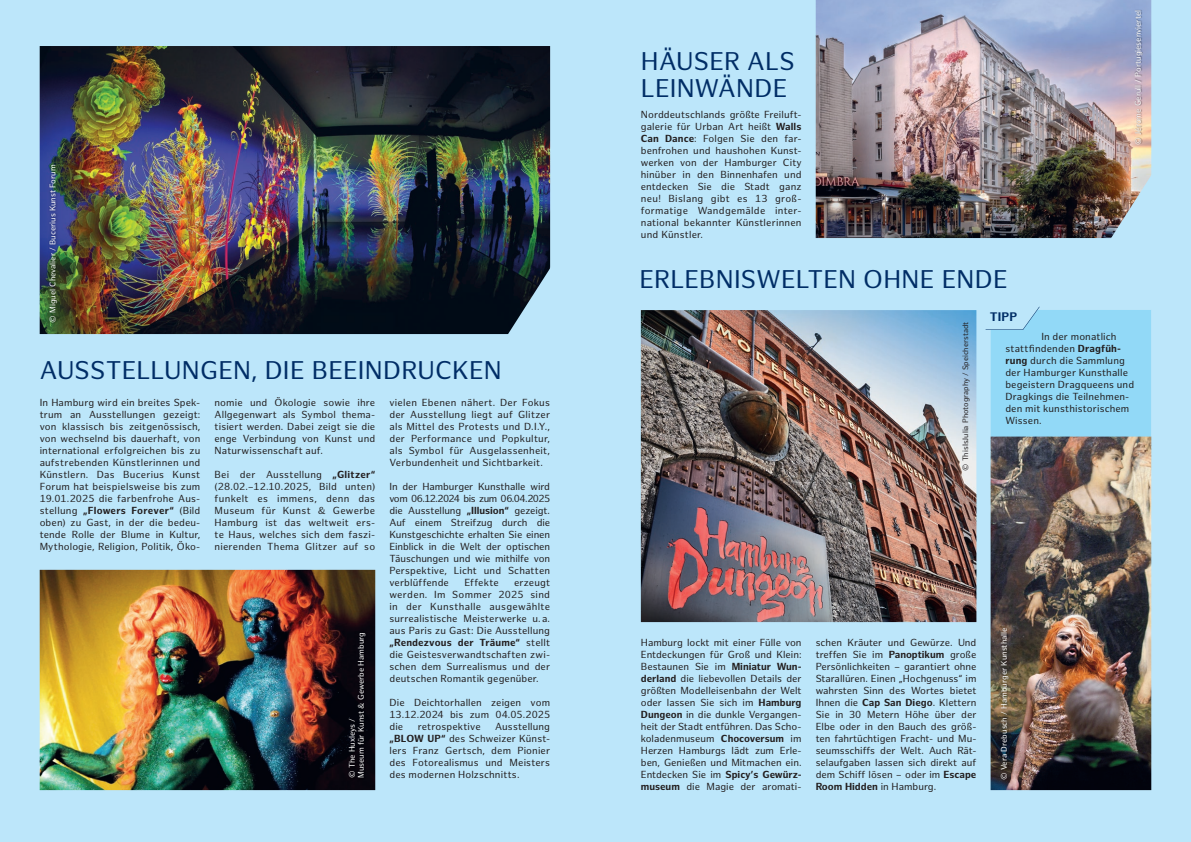
<style>
.page{position:relative;width:1191px;height:842px;background:#bce6fa}
.page>*{position:absolute;margin:0;border:0;box-sizing:border-box;transform-origin:0 0}
.t1{font:25px/27px "Hamburg Sans";letter-spacing:.01em;color:#002d66}
.t2{font:700 12.1px "Hamburg Sans";color:#002d66}
.t3{font:10px/12px "Hamburg Sans";letter-spacing:.01em;color:#231f20;text-align:justify}
.t4{font:8px/9px "Hamburg Sans";color:#fff}
.t5{font:7.7px "Hamburg Sans";color:#231f20}
.s1{font-weight:700}
</style>
<div class="page">
<img style="left:815px;top:0;width:336px;height:238px">
<img style="left:641px;top:310px;width:335px;height:312px">
<img style="left:1108px;top:171px;width:44px;height:67px">
<img style="left:962px;top:321px;width:9px;height:149px">
<img style="left:1134px;top:9px;width:9px;height:135px">
<img style="left:40px;top:570px;width:335px;height:220px">
<img style="left:40px;top:46px;width:510px;height:288px">
<svg style="left:493px;top:258px;width:58px;height:77px"></svg>
<img style="left:48px;top:163px;width:11px;height:162px">
<div style="left:347px;top:631px;width:21px;height:149px;background:#06040c"></div>
<svg style="left:985px;top:307px;width:166px;height:130px"></svg>
<img style="left:990px;top:437px;width:161px;height:353px">
<img style="left:999px;top:626px;width:11px;height:156px">
<p class="t4" style="left:48px;top:323px;width:160px;rotate:-90deg">© Miguel Chevalier / Bucerius Kunst Forum</p>
<h1 class="t1" style="left:40px;top:357px;width:463px">AUSSTELLUNGEN, DIE BEEINDRUCKEN</h1>
<p class="t3" style="left:389px;top:397px;width:162px">vielen Ebenen nähert. Der Fokus der Ausstellung liegt auf Glitzer als Mittel des Protests und D.I.Y., der Performance und Popkultur, als Symbol für Ausgelassenheit, Verbundenheit und Sichtbarkeit.</p>
<p class="t3" style="left:389px;top:481px;width:162px">In der Hamburger Kunsthalle wird vom 06.12.2024 bis zum 06.04.2025 die Ausstellung <span class="s1">„Illusion“</span> gezeigt.<br>Auf einem Streifzug durch die Kunstgeschichte erhalten Sie einen Einblick in die Welt der optischen Täuschungen und wie mithilfe von Perspektive, Licht und Schatten verblüffende</p>
<p class="t3" style="left:40px;top:397px;width:162px">In Hamburg wird ein breites Spek&shy;trum an Ausstellungen gezeigt: von klassisch bis zeitgenössisch, von wechselnd bis dauerhaft, von international erfolgreichen bis zu aufstrebenden Künstlerinnen und Künstlern. Das Bucerius Kunst Forum hat beispielsweise bis zum 19.01.2025 die farbenfrohe Aus&shy;stellung <span class="s1">„Flowers Forever“</span> (Bild oben) zu Gast, in der die bedeu&shy;tende Rolle der Blume in Kultur, Mythologie, Religion, Politik, Öko-</p>
<p class="t3" style="left:214px;top:397px;width:162px">nomie und Ökologie sowie ihre Allgegenwart als Symbol thema&shy;tisiert werden. Dabei zeigt sie die enge Verbindung von Kunst und Naturwissenschaft auf.</p>
<p class="t3" style="left:214px;top:469px;width:162px">Bei der Ausstellung <span class="s1">„Glitzer“ </span>(28.02.–12.10.2025, Bild unten) funkelt es immens, denn das Museum für Kunst &amp; Gewerbe Hamburg ist das weltweit ers&shy;te Haus, welches sich dem faszi&shy;nierenden Thema Glitzer auf so</p>
<p class="t3" style="left:464px;top:577px;width:36px">Effekte</p>
<p class="t3" style="left:389px;top:577px;width:162px;text-indent:125px">erzeugt werden. Im Sommer 2025 sind in der Kunsthalle ausgewählte surrealistische Meisterwerke u. a. aus Paris zu Gast: Die Ausstellung <span class="s1">„Rendezvous der Träume“</span> stellt die Geistesverwandtschaften zwi&shy;schen dem Surrealismus und der deutschen Romantik gegenüber.</p>
<p class="t3" style="left:389px;top:697px;width:162px">Die Deichtorhallen zeigen vom 13.12.2024 bis zum 04.05.2025 die</p>
<p class="t4" style="left:348px;top:778px;width:147px;rotate:-90deg">© The Huxleys /<br>Museum für Kunst &amp; Gewerbe Hamburg</p>
<p class="t3" style="left:389px;top:721px;width:162px;text-indent:106px">Ausstellung <span class="s1">„BLOW UP“</span> des Schweizer Künst&shy;lers Franz Gertsch, dem Pionier des Fotorealismus und Meisters des modernen Holzschnitts.</p>
<p class="t3" style="left:418px;top:721px;width:64px">retrospektive</p>
<h1 class="t1" style="left:641px;top:49px;width:155px">HÄUSER ALS<br>LEINWÄNDE</h1>
<p class="t3" style="left:641px;top:109px;width:162px">Norddeutschlands größte Freiluft&shy;galerie für Urban Art heißt <span class="s1">Walls Can Dance</span>: Folgen Sie den far&shy;benfrohen und haushohen Kunst&shy;werken von der Hamburger City hinüber in den Binnenhafen und entdecken Sie die Stadt ganz neu! Bislang gibt es 13 groß&shy;formatige Wandgemälde inter&shy;national bekannter Künstlerinnen und Künstler.</p>
<h1 class="t1" style="left:639px;top:267px;width:370px">ERLEBNISWELTEN OHNE ENDE</h1>
<p class="t4" style="left:1133px;top:145px;width:136px;rotate:-90deg">© Jérome Gerull / Portugiesenviertel</p>
<p class="t5" style="left:961px;top:471px;width:150px;rotate:-90deg">© ThisIsJulia Photography / Speicherstadt</p>
<p class="t2" style="left:989px;top:310px;width:29px">TIPP</p>
<p class="t3" style="left:1005px;top:331px;width:130px;text-align:left;text-indent:36px">In der monatlich stattfindenden <span class="s1">Dragfüh&shy;rung</span> durch die Sammlung der Hamburger Kunsthalle begeistern Dragqueens und<br>Dragkings die Teilnehmen&shy;den mit kunsthistorischem<br>Wissen.</p>
<p class="t3" style="left:641px;top:637px;width:162px">Hamburg lockt mit einer Fülle von Entdeckungen für Groß und Klein:<br>Bestaunen Sie im <span class="s1">Miniatur Wun&shy;derland</span> die liebevollen Details der größten Modelleisenbahn der Welt oder lassen Sie sich im <span class="s1">Hamburg Dungeon</span> in die dunkle Vergangen&shy;heit der Stadt entführen. Das Scho&shy;koladenmuseum <span class="s1">Chocoversum</span> im Herzen Hamburgs lädt zum Erle&shy;ben, Genießen und Mitmachen ein.<br>Entdecken Sie im <span class="s1">Spicy’s Gewürz&shy;museum</span> die Magie der aromati-</p>
<p class="t3" style="left:815px;top:637px;width:162px">schen Kräuter und Gewürze. Und treffen Sie im <span class="s1">Panoptikum</span> große Persönlichkeiten – garantiert ohne Starallüren. Einen „Hochgenuss“ im wahrsten Sinn des Wortes bietet Ihnen die <span class="s1">Cap San Diego</span>. Klettern Sie in 30 Metern Höhe über der Elbe oder in den Bauch des größ&shy;ten fahrtüchtigen Fracht- und Mu&shy;seumsschiffs der Welt. Auch Rät&shy;selaufgaben lassen sich direkt auf dem Schiff lösen – oder im <span class="s1">Escape Room Hidden</span> in Hamburg.</p>
<p class="t4" style="left:999px;top:780px;width:154px;rotate:-90deg">© Vera Drebusch / Hamburger Kunsthalle</p>
</div>
